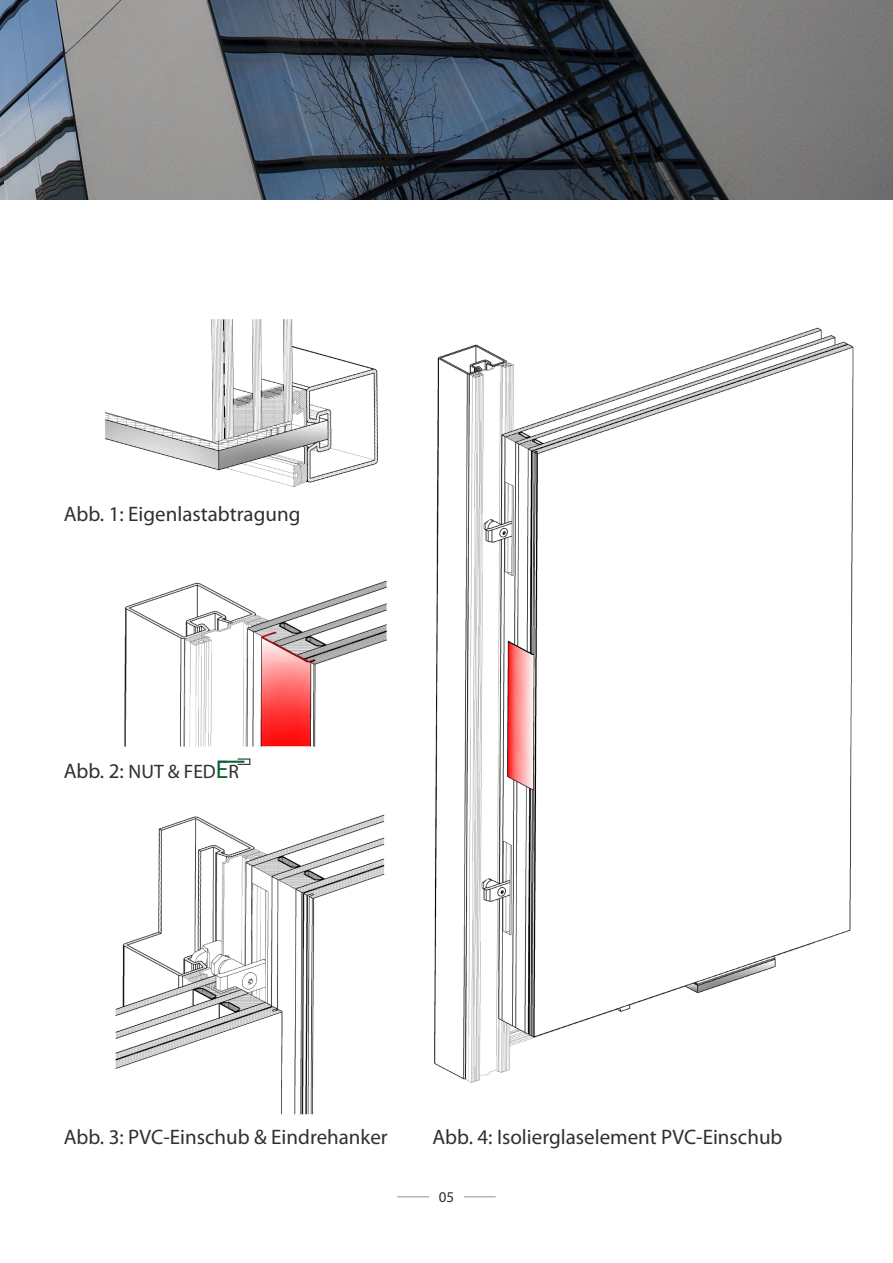
<style>
.page{position:relative;width:893px;height:1263px;background:#fff}
.page>*{position:absolute;margin:0;border:0;box-sizing:border-box;transform-origin:0 0}
.t1{font:21px "Myriad Pro";color:#312f30}
.t2{font:19.5px "Myriad Pro";color:#312f30}
.t3{font:15px "Myriad Pro";color:#312f30}
.s1{font-size:21px}
.s2{font-size:25.5px;color:#0a6537}
</style>
<div class="page">
<hr style="left:397px;top:1196px;width:32px;height:1px;background:#231f20">
<hr style="left:464px;top:1196px;width:32px;height:1px;background:#231f20">
<img style="left:0;top:0;width:893px;height:199px">
<img style="left:104px;top:319px;width:274px;height:168px">
<img style="left:124px;top:580px;width:263px;height:167px">
<img style="left:115px;top:814px;width:270px;height:301px">
<img style="left:434px;top:327px;width:420px;height:756px">
<div style="left:237px;top:758px;width:13px;height:7px;border:1px solid #312f30"></div>
<hr style="left:218px;top:761px;width:26px;height:2px;background:#0a6537">
<hr style="left:0;top:890px;width:1px;height:225px;background:#0a6537">
<p class="t1" style="left:64px;top:501px;width:238px">Abb. 1: Eigenlastabtragung</p>
<p class="t2" style="left:64px;top:759px;width:177px"><span class="s1">Abb. 2:</span> NUT &amp; FED<span class="s2">E</span>R</p>
<p class="t1" style="left:64px;top:1124px;width:326px">Abb. 3: PVC-Einschub &amp; Eindrehanker</p>
<p class="t1" style="left:432px;top:1124px;width:351px">Abb. 4: Isolierglaselement PVC-Einschub</p>
<p class="t3" style="left:439px;top:1187px;width:17px">05</p>
</div>
